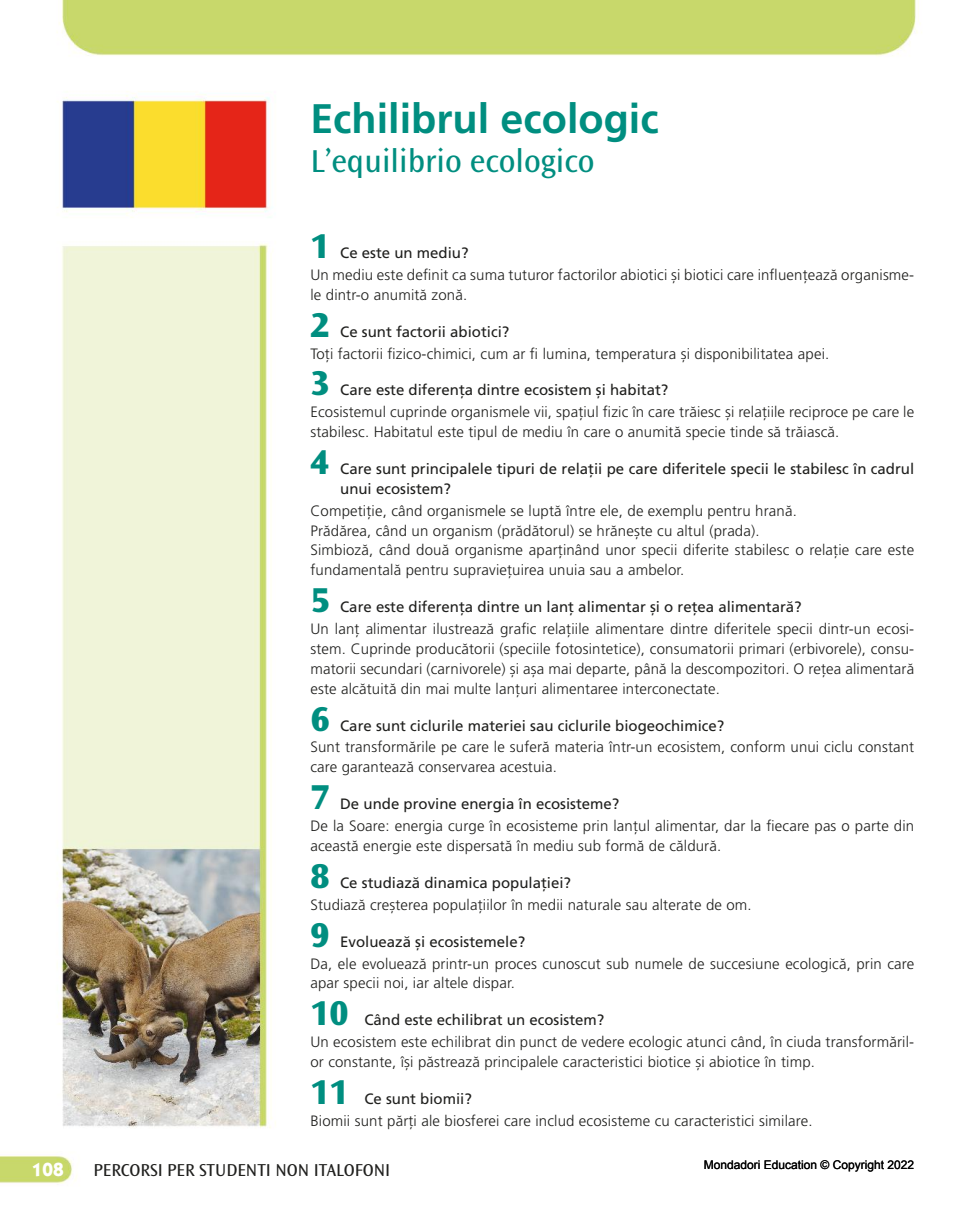
<style>
.page{position:relative;width:978px;height:1212px;background:#fff}
.page>*{position:absolute;margin:0;border:0;box-sizing:border-box;transform-origin:0 0}
.t1{font:700 41.25px "Frutiger LT Pro";color:#008e80}
.t2{font:800 36px "Ocean Sans Std";color:#008e80}
.t3{font:33px "Ocean Sans Std";color:#008e80}
.t4{font:700 19.2px "ITC Kabel Std";color:#fff}
.t5{font:18px "Ocean Sans Std";color:#20201e}
.t6{font:300 15px/19.8px "Frutiger LT Pro";letter-spacing:.01em;color:#20201e}
.t7{font:15px/19.8px "Frutiger LT Pro";color:#20201e}
.t8{font:12px "Arial";color:#000}
</style>
<div class="page">
<img style="left:0;top:0;width:920px;height:1184px">
<h1 class="t1" style="left:310px;top:102px;width:350px">Echilibrul ecologic</h1>
<h3 class="t3" style="left:310px;top:148px;width:286px">L’equilibrio ecologico</h3>
<h2 class="t2" style="left:310px;top:224px;width:21px">1</h2>
<p class="t7" style="left:340px;top:244px;width:130px">Ce este un mediu?</p>
<p class="t6" style="left:310px;top:265px;width:605px">Un mediu este definit ca suma tuturor factorilor abiotici și biotici care influenţează organisme&shy;le dintr-o anumită zonă.</p>
<h2 class="t2" style="left:310px;top:303px;width:21px">2</h2>
<p class="t7" style="left:340px;top:323px;width:171px">Ce sunt factorii abiotici?</p>
<p class="t6" style="left:310px;top:344px;width:520px">Toți factorii fizico-chimici, cum ar fi lumina, temperatura și disponibilitatea apei.</p>
<h2 class="t2" style="left:310px;top:362px;width:21px">3</h2>
<p class="t7" style="left:340px;top:381px;width:330px">Care este diferența dintre ecosistem și habitat?</p>
<p class="t6" style="left:310px;top:402px;width:605px">Ecosistemul cuprinde organismele vii, spațiul fizic în care trăiesc și relațiile reciproce pe care le stabilesc. Habitatul este tipul de mediu în care o anumită specie tinde să trăiască.</p>
<h2 class="t2" style="left:310px;top:440px;width:21px">4</h2>
<p class="t7" style="left:340px;top:460px;width:576px">Care sunt principalele tipuri de relații pe care diferitele specii le stabilesc în cadrul unui ecosistem?</p>
<p class="t6" style="left:310px;top:501px;width:605px">Competiție, când organismele se luptă între ele, de exemplu pentru hrană.<br>Prădărea, când un organism (prădătorul) se hrănește cu altul (prada).<br>Simbioză, când două organisme aparținând unor specii diferite stabilesc o relație care este fundamentală pentru supraviețuirea unuia sau a ambelor.</p>
<h2 class="t2" style="left:310px;top:579px;width:21px">5</h2>
<p class="t7" style="left:340px;top:598px;width:463px">Care este diferența dintre un lanț alimentar și o rețea alimentară?</p>
<p class="t6" style="left:310px;top:619px;width:605px;text-align:justify">Un lanț alimentar ilustrează grafic relațiile alimentare dintre diferitele specii dintr-un ecosi&shy;stem. Cuprinde producătorii (speciile fotosintetice), consumatorii primari (erbivorele), consu&shy;matorii secundari (carnivorele) și așa mai departe, până la descompozitori. O rețea alimentară este alcătuită din mai multe lanțuri alimentaree interconectate.</p>
<h2 class="t2" style="left:310px;top:697px;width:21px">6</h2>
<p class="t7" style="left:340px;top:716px;width:386px">Care sunt ciclurile materiei sau ciclurile biogeochimice?</p>
<p class="t6" style="left:310px;top:738px;width:605px">Sunt transformările pe care le suferă materia într-un ecosistem, conform unui ciclu constant care garantează conservarea acestuia.</p>
<h2 class="t2" style="left:310px;top:776px;width:21px">7</h2>
<p class="t7" style="left:340px;top:795px;width:281px">De unde provine energia în ecosisteme?</p>
<p class="t6" style="left:310px;top:816px;width:605px">De la Soare: energia curge în ecosisteme prin lanțul alimentar, dar la fiecare pas o parte din această energie este dispersată în mediu sub formă de căldură.</p>
<h2 class="t2" style="left:310px;top:854px;width:21px">8</h2>
<p class="t7" style="left:340px;top:874px;width:232px">Ce studiază dinamica populației?</p>
<p class="t6" style="left:310px;top:895px;width:443px">Studiază creșterea populațiilor în medii naturale sau alterate de om.</p>
<h2 class="t2" style="left:310px;top:913px;width:21px">9</h2>
<p class="t7" style="left:340px;top:933px;width:187px">Evoluează și ecosistemele?</p>
<p class="t6" style="left:310px;top:954px;width:605px">Da, ele evoluează printr-un proces cunoscut sub numele de succesiune ecologică, prin care apar specii noi, iar altele dispar.</p>
<h2 class="t2" style="left:310px;top:992px;width:40px">10</h2>
<p class="t7" style="left:364px;top:1011px;width:242px">Când este echilibrat un ecosistem?</p>
<p class="t6" style="left:310px;top:1032px;width:605px">Un ecosistem este echilibrat din punct de vedere ecologic atunci când, în ciuda transformăril&shy;or constante, își păstrează principalele caracteristici biotice și abiotice în timp.</p>
<h2 class="t2" style="left:310px;top:1070px;width:40px">11</h2>
<p class="t7" style="left:364px;top:1090px;width:109px">Ce sunt biomii?</p>
<p class="t6" style="left:310px;top:1111px;width:504px">Biomii sunt părți ale biosferei care includ ecosisteme cu caracteristici similare.</p>
<p class="t4" style="left:32px;top:1158px;width:33px">108</p>
<p class="t5" style="left:94px;top:1162px;width:298px">PERCORSI PER STUDENTI NON ITALOFONI</p>
<p class="t8" style="left:704px;top:1156px;width:212px">Mondadori Education © Copyright 2022</p>
</div>
